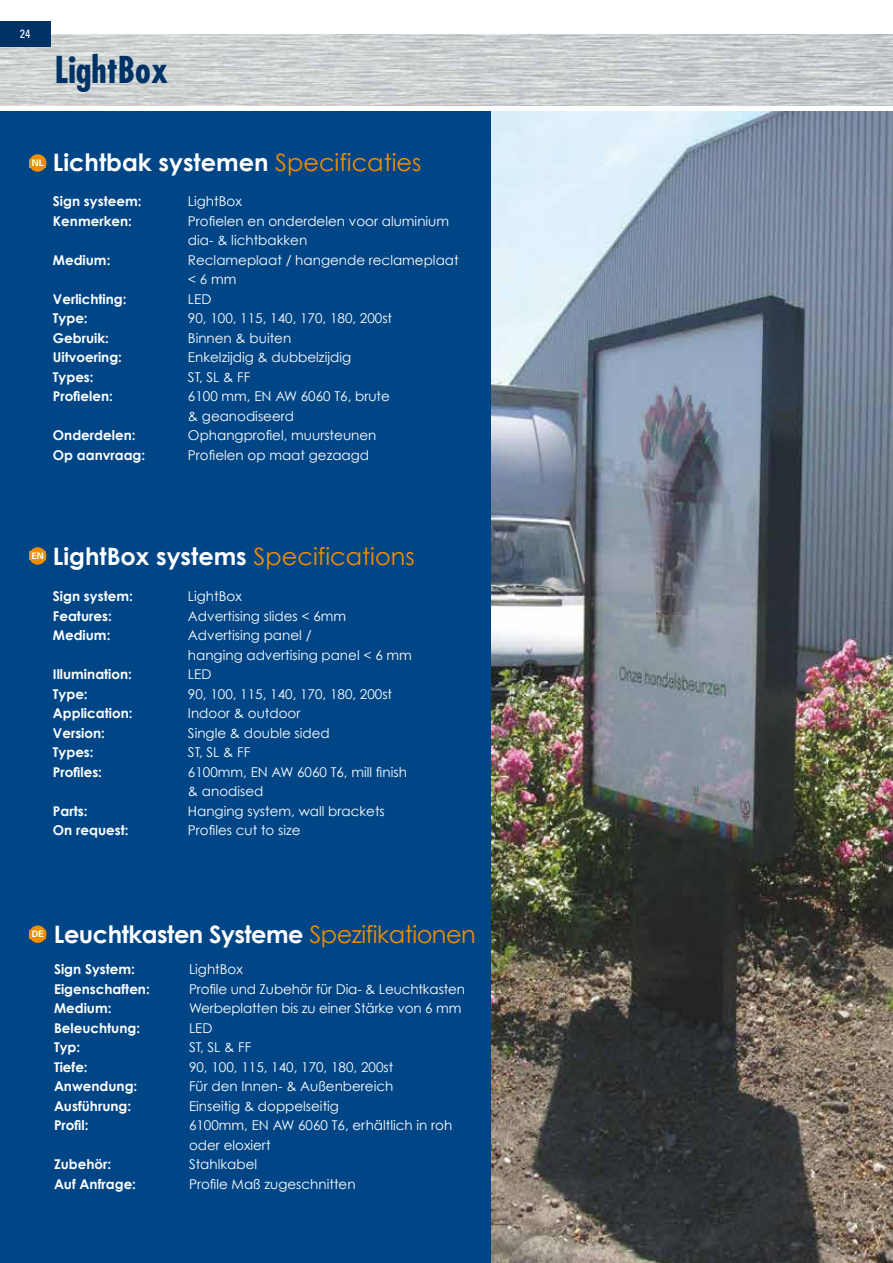
<style>
.page{position:relative;width:893px;height:1263px;background:#fff}
.page>*{position:absolute;margin:0;border:0;box-sizing:border-box;transform-origin:0 0}
.t1{font:700 condensed 36px "Futura";color:#003365}
.t2{font:700 24px "Century Gothic";color:#fff}
.t3{font:700 24px "Century Gothic";letter-spacing:-.02em;color:#fff}
.t4{font:13.5px/19.5px "Century Gothic";color:#fff}
.t5{font:700 13.5px "Century Gothic";color:#fff}
.t6{font:condensed 12px "Univers";color:#fff}
.t7{font:700 9px "Univers LT Std";color:#fff}
.s1{font-weight:400;color:#f18e00}
</style>
<div class="page">
<img style="left:490px;top:112px;width:403px;height:1151px">
<div style="left:0;top:112px;width:490px;height:1151px;background:#004687"></div>
<img style="left:0;top:34px;width:893px;height:71px">
<div style="left:29px;top:154px;width:17px;height:18px;background:#f18e00;border-radius:50%"></div>
<div style="left:30px;top:159px;width:16px;height:8px;background:#f18e00"></div>
<div style="left:29px;top:547px;width:17px;height:18px;background:#f18e00;border-radius:50%"></div>
<div style="left:30px;top:552px;width:16px;height:8px;background:#f18e00"></div>
<div style="left:29px;top:925px;width:17px;height:18px;background:#f18e00;border-radius:50%"></div>
<div style="left:30px;top:930px;width:16px;height:8px;background:#f18e00"></div>
<div style="left:0;top:21px;width:51px;height:26px;background:#003365"></div>
<p class="t6" style="left:20px;top:26px;width:12px">24</p>
<h1 class="t1" style="left:55px;top:47px;width:115px">LightBox</h1>
<p class="t7" style="left:32px;top:158px;width:14px">NL</p>
<h2 class="t2" style="left:53px;top:148px;width:370px">Lichtbak systemen <span class="s1">Specificaties</span></h2>
<p class="t5" style="left:53px;top:193px;width:90px">Sign systeem:</p>
<p class="t4" style="left:188px;top:191px;width:55px">LightBox</p>
<p class="t5" style="left:53px;top:212px;width:81px">Kenmerken:</p>
<p class="t4" style="left:188px;top:211px;width:263px">Profielen en onderdelen voor aluminium dia- &amp; lichtbakken</p>
<p class="t5" style="left:53px;top:251px;width:59px">Medium:</p>
<p class="t4" style="left:188px;top:250px;width:272px">Reclameplaat / hangende reclameplaat &lt; 6 mm</p>
<p class="t5" style="left:53px;top:290px;width:75px">Verlichting:</p>
<p class="t4" style="left:188px;top:289px;width:25px">LED</p>
<p class="t5" style="left:53px;top:310px;width:36px">Type:</p>
<p class="t4" style="left:188px;top:308px;width:206px">90, 100, 115, 140, 170, 180, 200st</p>
<p class="t5" style="left:53px;top:329px;width:58px">Gebruik:</p>
<p class="t4" style="left:188px;top:328px;width:105px">Binnen &amp; buiten</p>
<p class="t5" style="left:53px;top:349px;width:71px">Uitvoering:</p>
<p class="t4" style="left:188px;top:347px;width:165px">Enkelzijdig &amp; dubbelzijdig</p>
<p class="t5" style="left:53px;top:368px;width:42px">Types:</p>
<p class="t4" style="left:188px;top:367px;width:64px">ST, SL &amp; FF</p>
<p class="t5" style="left:53px;top:388px;width:61px">Profielen:</p>
<p class="t4" style="left:188px;top:386px;width:204px">6100 mm, EN AW 6060 T6, brute &amp; geanodiseerd</p>
<p class="t5" style="left:53px;top:427px;width:84px">Onderdelen:</p>
<p class="t4" style="left:188px;top:425px;width:190px">Ophangprofiel, muursteunen</p>
<p class="t5" style="left:53px;top:446px;width:94px">Op aanvraag:</p>
<p class="t4" style="left:188px;top:445px;width:183px">Profielen op maat gezaagd</p>
<p class="t7" style="left:31px;top:551px;width:14px">EN</p>
<h2 class="t2" style="left:53px;top:541px;width:363px">LightBox systems <span class="s1">Specifications</span></h2>
<p class="t5" style="left:53px;top:588px;width:81px">Sign system:</p>
<p class="t4" style="left:188px;top:586px;width:55px">LightBox</p>
<p class="t5" style="left:53px;top:607px;width:60px">Features:</p>
<p class="t4" style="left:188px;top:606px;width:160px">Advertising slides &lt; 6mm</p>
<p class="t5" style="left:53px;top:627px;width:59px">Medium:</p>
<p class="t4" style="left:188px;top:625px;width:225px">Advertising panel /<br>hanging advertising panel &lt; 6 mm</p>
<p class="t5" style="left:53px;top:666px;width:81px">Illumination:</p>
<p class="t4" style="left:188px;top:664px;width:25px">LED</p>
<p class="t5" style="left:53px;top:685px;width:36px">Type:</p>
<p class="t4" style="left:188px;top:684px;width:206px">90, 100, 115, 140, 170, 180, 200st</p>
<p class="t5" style="left:53px;top:705px;width:81px">Application:</p>
<p class="t4" style="left:188px;top:703px;width:114px">Indoor &amp; outdoor</p>
<p class="t5" style="left:53px;top:724px;width:54px">Version:</p>
<p class="t4" style="left:188px;top:723px;width:143px">Single &amp; double sided</p>
<p class="t5" style="left:53px;top:744px;width:42px">Types:</p>
<p class="t4" style="left:188px;top:742px;width:64px">ST, SL &amp; FF</p>
<p class="t5" style="left:53px;top:763px;width:51px">Profiles:</p>
<p class="t4" style="left:188px;top:762px;width:220px">6100mm, EN AW 6060 T6, mill finish &amp; anodised</p>
<p class="t5" style="left:53px;top:802px;width:36px">Parts:</p>
<p class="t4" style="left:188px;top:801px;width:198px">Hanging system, wall brackets</p>
<p class="t5" style="left:53px;top:822px;width:77px">On request:</p>
<p class="t4" style="left:188px;top:820px;width:114px">Profiles cut to size</p>
<p class="t7" style="left:32px;top:929px;width:13px">DE</p>
<h2 class="t3" style="left:54px;top:920px;width:423px">Leuchtkasten Systeme <span class="s1">Spezifikationen</span></h2>
<p class="t5" style="left:54px;top:961px;width:82px">Sign System:</p>
<p class="t4" style="left:189px;top:959px;width:55px">LightBox</p>
<p class="t5" style="left:54px;top:980px;width:97px">Eigenschaften:</p>
<p class="t4" style="left:189px;top:979px;width:278px">Profile und Zubehör für Dia- &amp; Leuchtkasten</p>
<p class="t5" style="left:54px;top:1000px;width:59px">Medium:</p>
<p class="t4" style="left:189px;top:998px;width:274px">Werbeplatten bis zu einer Stärke von 6 mm</p>
<p class="t5" style="left:54px;top:1019px;width:88px">Beleuchtung:</p>
<p class="t4" style="left:189px;top:1018px;width:25px">LED</p>
<p class="t5" style="left:54px;top:1039px;width:28px">Typ:</p>
<p class="t4" style="left:189px;top:1037px;width:64px">ST, SL &amp; FF</p>
<p class="t5" style="left:54px;top:1058px;width:35px">Tiefe:</p>
<p class="t4" style="left:189px;top:1057px;width:206px">90, 100, 115, 140, 170, 180, 200st</p>
<p class="t5" style="left:54px;top:1078px;width:85px">Anwendung:</p>
<p class="t4" style="left:189px;top:1076px;width:206px">Für den Innen- &amp; Außenbereich</p>
<p class="t5" style="left:54px;top:1097px;width:79px">Ausführung:</p>
<p class="t4" style="left:189px;top:1096px;width:151px">Einseitig &amp; doppelseitig</p>
<p class="t5" style="left:54px;top:1117px;width:36px">Profil:</p>
<p class="t4" style="left:189px;top:1115px;width:265px">6100mm, EN AW 6060 T6, erhältlich in roh oder eloxiert</p>
<p class="t5" style="left:54px;top:1156px;width:59px">Zubehör:</p>
<p class="t4" style="left:189px;top:1154px;width:70px">Stahlkabel</p>
<p class="t5" style="left:54px;top:1175px;width:84px">Auf Anfrage:</p>
<p class="t4" style="left:189px;top:1174px;width:168px">Profile Maß zugeschnitten</p>
</div>
